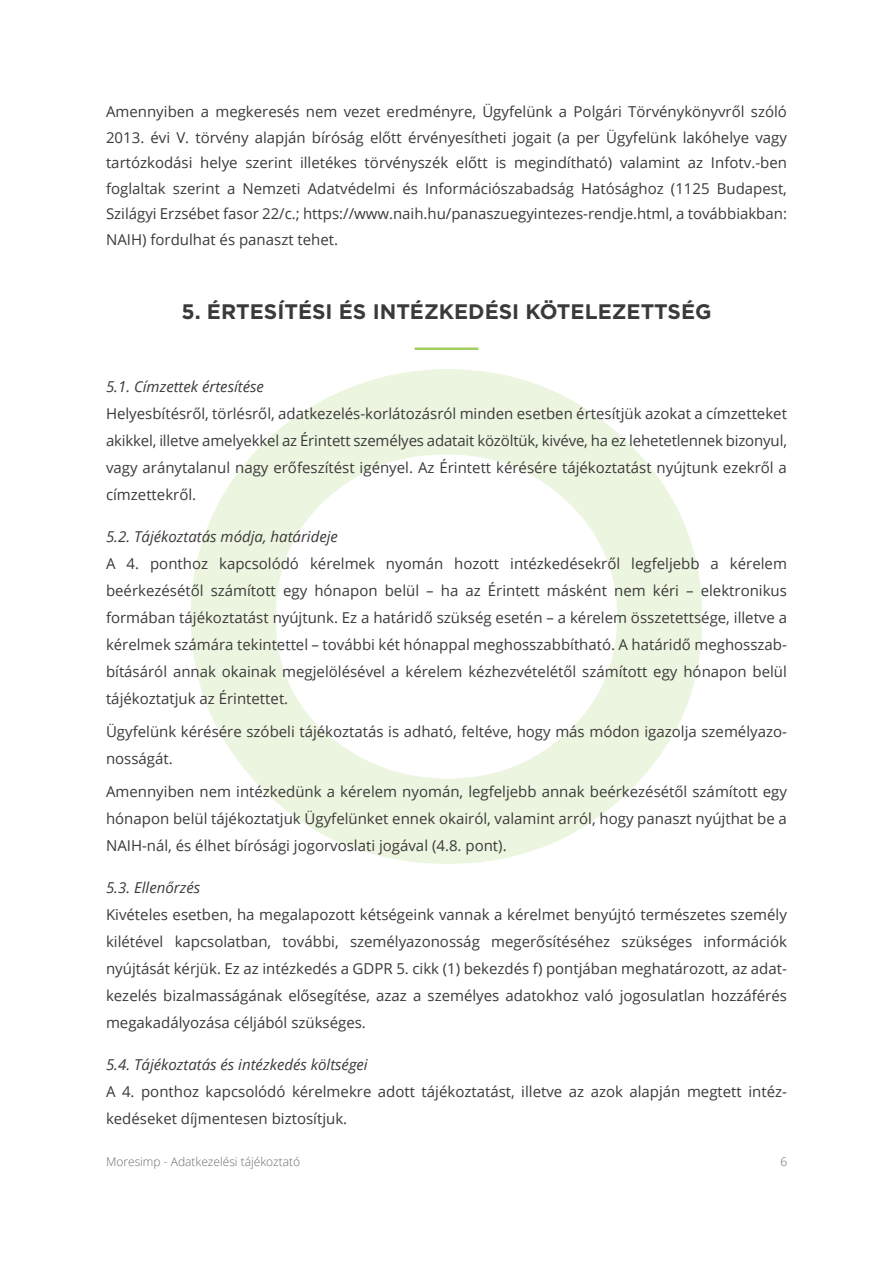
<style>
.page{position:relative;width:893px;height:1263px;background:#fff}
.page>*{position:absolute;margin:0;border:0;box-sizing:border-box;transform-origin:0 0}
.t1{font:700 21px "Gotham";color:#3a3a3a}
.t2{font:15px/27px "Open Sans";color:#3a3a3a;text-align:justify}
.t3{font:italic 15px "Open Sans";color:#3a3a3a}
.t4{font:300 12px "Open Sans";color:#6b6b6b}
</style>
<div class="page">
<svg style="left:191px;top:369px;width:511px;height:495px"></svg>
<hr style="left:415px;top:347px;width:63px;height:3px;background:#a2cf5f">
<p class="t2" style="left:106px;top:98px;width:682px;line-height:25.5px">Amennyiben a megkeresés nem vezet eredményre, Ügyfelünk a Polgári Törvénykönyvről szóló 2013. évi V. törvény alapján bíróság előtt érvényesítheti jogait (a per Ügyfelünk lakóhelye vagy tartózkodási helye szerint illetékes törvényszék előtt is megindítható) valamint az Infotv.-ben foglaltak szerint a Nemzeti Adatvédelmi és Információszabadság Hatósághoz (1125 Budapest, Szilágyi Erzsébet fasor 22/c.; https://www.naih.hu/panaszuegyintezes-rendje.html, a továbbiakban:<br>NAIH) fordulhat és panaszt tehet.</p>
<h1 class="t1" style="left:181px;top:297px;width:532px">5. ÉRTESÍTÉSI ÉS INTÉZKEDÉSI KÖTELEZETTSÉG</h1>
<p class="t3" style="left:106px;top:376px;width:159px">5.1. Címzettek értesítése</p>
<p class="t2" style="left:106px;top:399px;width:682px">Helyesbítésről, törlésről, adatkezelés-korlátozásról minden esetben értesítjük azokat a címzetteket akikkel, illetve amelyekkel az Érintett személyes adatait közöltük, kivéve, ha ez lehetetlennek bizonyul, vagy aránytalanul nagy erőfeszítést igényel. Az Érintett kérésére tájékoztatást nyújtunk ezekről a címzettekről.</p>
<p class="t3" style="left:106px;top:526px;width:233px">5.2. Tájékoztatás módja, határideje</p>
<p class="t2" style="left:106px;top:549px;width:683px">A 4. ponthoz kapcsolódó kérelmek nyomán hozott intézkedésekről legfeljebb a kérelem beérkezésétől számított egy hónapon belül – ha az Érintett másként nem kéri – elektronikus formában tájékoztatást nyújtunk. Ez a határidő szükség esetén – a kérelem összetettsége, illetve a kérelmek számára tekintettel – további két hónappal meghosszabbítható. A határidő meghosszab&shy;bításáról annak okainak megjelölésével a kérelem kézhezvételétől számított egy hónapon belül tájékoztatjuk az Érintettet.</p>
<p class="t2" style="left:106px;top:717px;width:682px">Ügyfelünk kérésére szóbeli tájékoztatás is adható, feltéve, hogy más módon igazolja személyazo&shy;nosságát.</p>
<p class="t2" style="left:106px;top:777px;width:682px">Amennyiben nem intézkedünk a kérelem nyomán, legfeljebb annak beérkezésétől számított egy hónapon belül tájékoztatjuk Ügyfelünket ennek okairól, valamint arról, hogy panaszt nyújthat be a NAIH-nál, és élhet bírósági jogorvoslati jogával (4.8. pont).</p>
<p class="t3" style="left:106px;top:877px;width:96px">5.3. Ellenőrzés</p>
<p class="t2" style="left:106px;top:900px;width:682px">Kivételes esetben, ha megalapozott kétségeink vannak a kérelmet benyújtó természetes személy kilétével kapcsolatban, további, személyazonosság megerősítéséhez szükséges információk nyújtását kérjük. Ez az intézkedés a GDPR 5. cikk (1) bekezdés f) pontjában meghatározott, az adat&shy;kezelés bizalmasságának elősegítése, azaz a személyes adatokhoz való jogosulatlan hozzáférés megakadályozása céljából szükséges.</p>
<p class="t3" style="left:106px;top:1054px;width:263px">5.4. Tájékoztatás és intézkedés költségei</p>
<p class="t2" style="left:106px;top:1077px;width:682px">A 4. ponthoz kapcsolódó kérelmekre adott tájékoztatást, illetve az azok alapján megtett intéz&shy;kedéseket díjmentesen biztosítjuk.</p>
<p class="t4" style="left:106px;top:1153px;width:196px">Moresimp - Adatkezelési tájékoztató</p>
<p class="t4" style="left:781px;top:1153px;width:8px">6</p>
</div>
